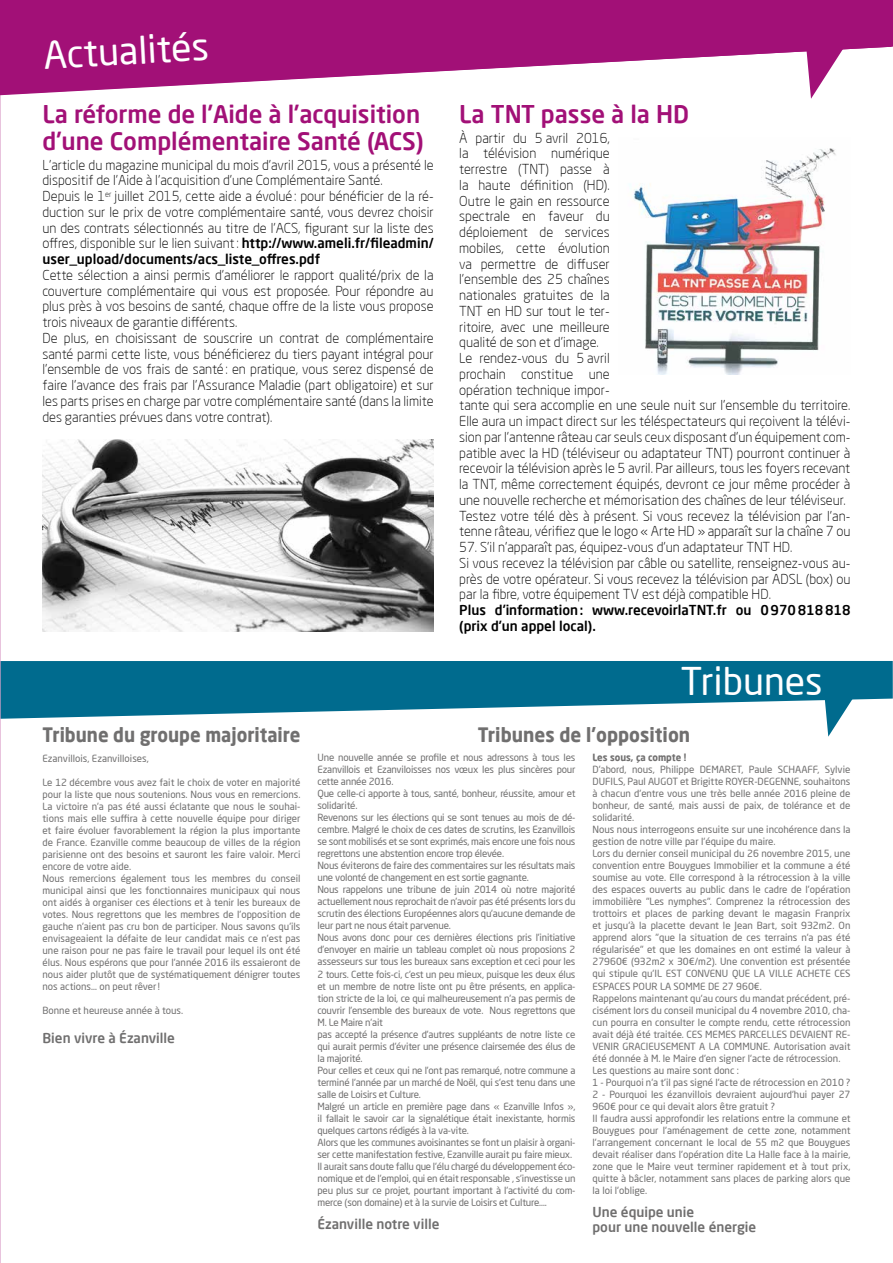
<style>
.page{position:relative;width:893px;height:1263px;background:#fff}
.page>*{position:absolute;margin:0;border:0;box-sizing:border-box;transform-origin:0 0}
.t1{font:37.5px "Neo Sans Pro";color:#fff}
.t2{font:500 24px/27px "Neo Sans Pro";color:#a21077}
.t3{font:700 19.5px "Neo Sans Pro";color:#706f6f;scale:.93 1}
.t4{font:700 19.5px "Neo Sans Pro";color:#706f6f;scale:.95 1}
.t5{font:300 13.5px/15.8px "Neo Sans Pro";color:#000}
.t6{font:500 13.5px/15px "Neo Sans Pro";color:#706f6f}
.t7{font:500 13.5px/15.8px "Neo Sans Pro";color:#000}
.t8{font:9.75px/12px "Neo Sans Pro";letter-spacing:-.015em;color:#706f6f}
.t9{font:700 9.75px "Neo Sans Pro";color:#706f6f}
.s1{font-weight:500}
</style>
<div class="page">
<svg style="left:826px;top:719px;width:14px;height:18px"></svg>
<svg style="left:1px;top:661px;width:892px;height:58px;fill:#006b8e"></svg>
<svg style="left:0;top:0;width:893px;height:95px;fill:#a21077"></svg>
<svg style="left:802px;top:0;width:64px;height:99px"></svg>
<img style="left:43px;top:439px;width:391px;height:192px">
<img style="left:629px;top:148px;width:207px;height:226px">
<h1 class="t1" style="left:42px;top:32px;width:167px;rotate:-3deg">Actualités</h1>
<h2 class="t2" style="left:43px;top:100px;width:383px">La réforme de l’Aide à l’acquisition d’une Complémentaire Santé (ACS)</h2>
<p class="t5" style="left:42px;top:157px;width:393px">L’article du magazine municipal du mois d’avril 2015, vous a présenté le dispositif de l’Aide à l’acquisition d’une Complémentaire Santé.<br>Depuis le 1<sup>er</sup> juillet 2015, cette aide a évolué: pour bénéficier de la ré&shy;duction sur le prix de votre complémentaire santé, vous devrez choisir un des contrats sélectionnés au titre de l'ACS, figurant sur la liste des offres, disponible sur le lien suivant: <span class="s1">http://www.ameli.fr/fileadmin/ user_upload/documents/acs_liste_offres.pdf</span></p>
<p class="t5" style="left:42px;top:267px;width:393px">Cette sélection a ainsi permis d'améliorer le rapport qualité/prix de la couverture complémentaire qui vous est proposée. Pour répondre au plus près à vos besoins de santé, chaque offre de la liste vous propose trois niveaux de garantie différents.<br>De plus, en choisissant de souscrire un contrat de complémentaire santé parmi cette liste, vous bénéficierez du tiers payant intégral pour l'ensemble de vos frais de santé: en pratique, vous serez dispensé de faire l'avance des frais par l'Assurance Maladie (part obligatoire) et sur les parts prises en charge par votre complémentaire santé (dans la limite des garanties prévues dans votre contrat).</p>
<h2 class="t2" style="left:459px;top:100px;width:231px">La TNT passe à la HD</h2>
<p class="t5" style="left:459px;top:130px;width:393px">À partir du 5 avril 2016,<br>la télévision numérique<br>terrestre (TNT) passe à<br>la haute définition (HD).<br>Outre le gain en ressource<br>spectrale en faveur du<br>déploiement de services<br>mobiles, cette évolution<br>va permettre de diffuser<br>l'ensemble des 25 chaînes<br>nationales gratuites de la<br>TNT en HD sur tout le ter-<br>ritoire, avec une meilleure<br>qualité de son et d'image.<br>Le rendez-vous du 5 avril<br>prochain constitue une<br>opération technique impor-<br>tante qui sera accomplie en une seule nuit sur l'ensemble du territoire.<br>Elle aura un impact direct sur les téléspectateurs qui reçoivent la télévi&shy;sion par l'antenne râteau car seuls ceux disposant d'un équipement com&shy;patible avec la HD (téléviseur ou adaptateur TNT) pourront continuer à recevoir la télévision après le 5 avril. Par ailleurs, tous les foyers recevant la TNT, même correctement équipés, devront ce jour même procéder à une nouvelle recherche et mémorisation des chaînes de leur téléviseur.<br>Testez votre télé dès à présent. Si vous recevez la télévision par l’an&shy;tenne râteau, vérifiez que le logo « Arte HD » apparaît sur la chaîne 7 ou</p>
<p class="t5" style="left:459px;top:539px;width:393px">57. S’il n’apparaît pas, équipez-vous d’un adaptateur TNT HD.<br>Si vous recevez la télévision par câble ou satellite, renseignez-vous au&shy;près de votre opérateur. Si vous recevez la télévision par ADSL (box) ou par la fibre, votre équipement TV est déjà compatible HD.</p>
<h3 class="t7" style="left:459px;top:602px;width:393px">Plus d'information: www.recevoirlaTNT.fr ou 0970818818 (prix d'un appel local).</h3>
<h1 class="t1" style="left:680px;top:658px;width:144px">Tribunes</h1>
<h3 class="t3" style="left:43px;top:722px;width:279px">Tribune du groupe majoritaire</h3>
<p class="t8" style="left:43px;top:752px;width:108px">Ezanvillois, Ezanvilloises,</p>
<p class="t8" style="left:43px;top:776px;width:259px">Le 12 décembre vous avez fait le choix de voter en majorité pour la liste que nous soutenions. Nous vous en remercions.<br>La victoire n’a pas été aussi éclatante que nous le souhai&shy;tions mais elle suffira à cette nouvelle équipe pour diriger et faire évoluer favorablement la région la plus importante de France. Ezanville comme beaucoup de villes de la région parisienne ont des besoins et sauront les faire valoir. Merci encore de votre aide.<br>Nous remercions également tous les membres du conseil municipal ainsi que les fonctionnaires municipaux qui nous ont aidés à organiser ces élections et à tenir les bureaux de votes. Nous regrettons que les membres de l’opposition de gauche n’aient pas cru bon de participer. Nous savons qu’ils envisageaient la défaite de leur candidat mais ce n’est pas une raison pour ne pas faire le travail pour lequel ils ont été élus. Nous espérons que pour l’année 2016 ils essaieront de nous aider plutôt que de systématiquement dénigrer toutes nos actions… on peut rêver!</p>
<p class="t8" style="left:43px;top:1005px;width:142px">Bonne et heureuse année à tous.</p>
<h3 class="t6" style="left:43px;top:1031px;width:134px">Bien vivre à Ézanville</h3>
<h3 class="t4" style="left:478px;top:722px;width:225px">Tribunes de l’opposition</h3>
<p class="t8" style="left:317px;top:752px;width:259px">Une nouvelle année se profile et nous adressons à tous les Ezanvillois et Ezanviloisses nos vœux les plus sincères pour cette année 2016.<br>Que celle-ci apporte à tous, santé, bonheur, réussite, amour et solidarité.<br>Revenons sur les élections qui se sont tenues au mois de dé&shy;cembre. Malgré le choix de ces dates de scrutins, les Ezanvillois se sont mobilisés et se sont exprimés, mais encore une fois nous regrettons une abstention encore trop élevée.<br>Nous éviterons de faire des commentaires sur les résultats mais une volonté de changement en est sortie gagnante.<br>Nous rappelons une tribune de juin 2014 où notre majorité actuellement nous reprochait de n’avoir pas été présents lors du scrutin des élections Européennes alors qu’aucune demande de leur part ne nous était parvenue.<br>Nous avons donc pour ces dernières élections pris l’initiative d’envoyer en mairie un tableau complet où nous proposions 2 assesseurs sur tous les bureaux sans exception et ceci pour les 2 tours. Cette fois-ci, c’est un peu mieux, puisque les deux élus et un membre de notre liste ont pu être présents, en applica&shy;tion stricte de la loi, ce qui malheureusement n’a pas permis de couvrir l’ensemble des bureaux de vote. Nous regrettons que M. Le Maire n’ait<br>pas accepté la présence d’autres suppléants de notre liste ce qui aurait permis d’éviter une présence clairsemée des élus de la majorité.<br>Pour celles et ceux qui ne l’ont pas remarqué, notre commune a terminé l’année par un marché de Noël, qui s’est tenu dans une salle de Loisirs et Culture.<br>Malgré un article en première page dans « Ezanville Infos », il fallait le savoir car la signalétique était inexistante, hormis quelques cartons rédigés à la va-vite.<br>Alors que les communes avoisinantes se font un plaisir à organi&shy;ser cette manifestation festive, Ezanville aurait pu faire mieux.<br>Il aurait sans doute fallu que l’élu chargé du développement éco&shy;nomique et de l’emploi, qui en était responsable , s’investisse un peu plus sur ce projet, pourtant important à l’activité du com&shy;merce (son domaine) et à la survie de Loisirs et Culture….</p>
<h3 class="t6" style="left:317px;top:1216px;width:123px">Ézanville notre ville</h3>
<p class="t9" style="left:592px;top:751px;width:95px">Les sous, ça compte !</p>
<p class="t8" style="left:592px;top:764px;width:259px">D'abord, nous, Philippe DEMARET, Paule SCHAAFF, Sylvie DUFILS, Paul AUGOT et Brigitte ROYER-DEGENNE, souhaitons à chacun d'entre vous une très belle année 2016 pleine de bonheur, de santé, mais aussi de paix, de tolérance et de solidarité.<br>Nous nous interrogeons ensuite sur une incohérence dans la gestion de notre ville par l'équipe du maire.<br>Lors du dernier conseil municipal du 26 novembre 2015, une convention entre Bouygues Immobilier et la commune a été soumise au vote. Elle correspond à la rétrocession à la ville des espaces ouverts au public dans le cadre de l'opération immobilière "Les nymphes". Comprenez la rétrocession des trottoirs et places de parking devant le magasin Franprix et jusqu'à la placette devant le Jean Bart, soit 932m2. On apprend alors "que la situation de ces terrains n'a pas été régularisée" et que les domaines en ont estimé la valeur à 27960€ (932m2 x 30€/m2). Une convention est présentée qui stipule qu'IL EST CONVENU QUE LA VILLE ACHETE CES ESPACES POUR LA SOMME DE 27 960€.<br>Rappelons maintenant qu'au cours du mandat précédent, pré&shy;cisément lors du conseil municipal du 4 novembre 2010, cha&shy;cun pourra en consulter le compte rendu, cette rétrocession avait déjà été traitée. CES MEMES PARCELLES DEVAIENT RE-VENIR GRACIEUSEMENT A LA COMMUNE. Autorisation avait été donnée à M. le Maire d'en signer l'acte de rétrocession.<br>Les questions au maire sont donc :<br>1 - Pourquoi n'a t'il pas signé l'acte de rétrocession en 2010 ?<br>2 - Pourquoi les ézanvillois devraient aujourd'hui payer 27<br>960€ pour ce qui devait alors être gratuit ?<br>Il faudra aussi approfondir les relations entre la commune et Bouygues pour l'aménagement de cette zone, notamment l'arrangement concernant le local de 55 m2 que Bouygues devait réaliser dans l'opération dite La Halle face à la mairie, zone que le Maire veut terminer rapidement et à tout prix, quitte à bâcler, notamment sans places de parking alors que la loi l'oblige.</p>
<h3 class="t6" style="left:592px;top:1204px;width:165px">Une équipe unie<br>pour une nouvelle énergie</h3>
</div>
